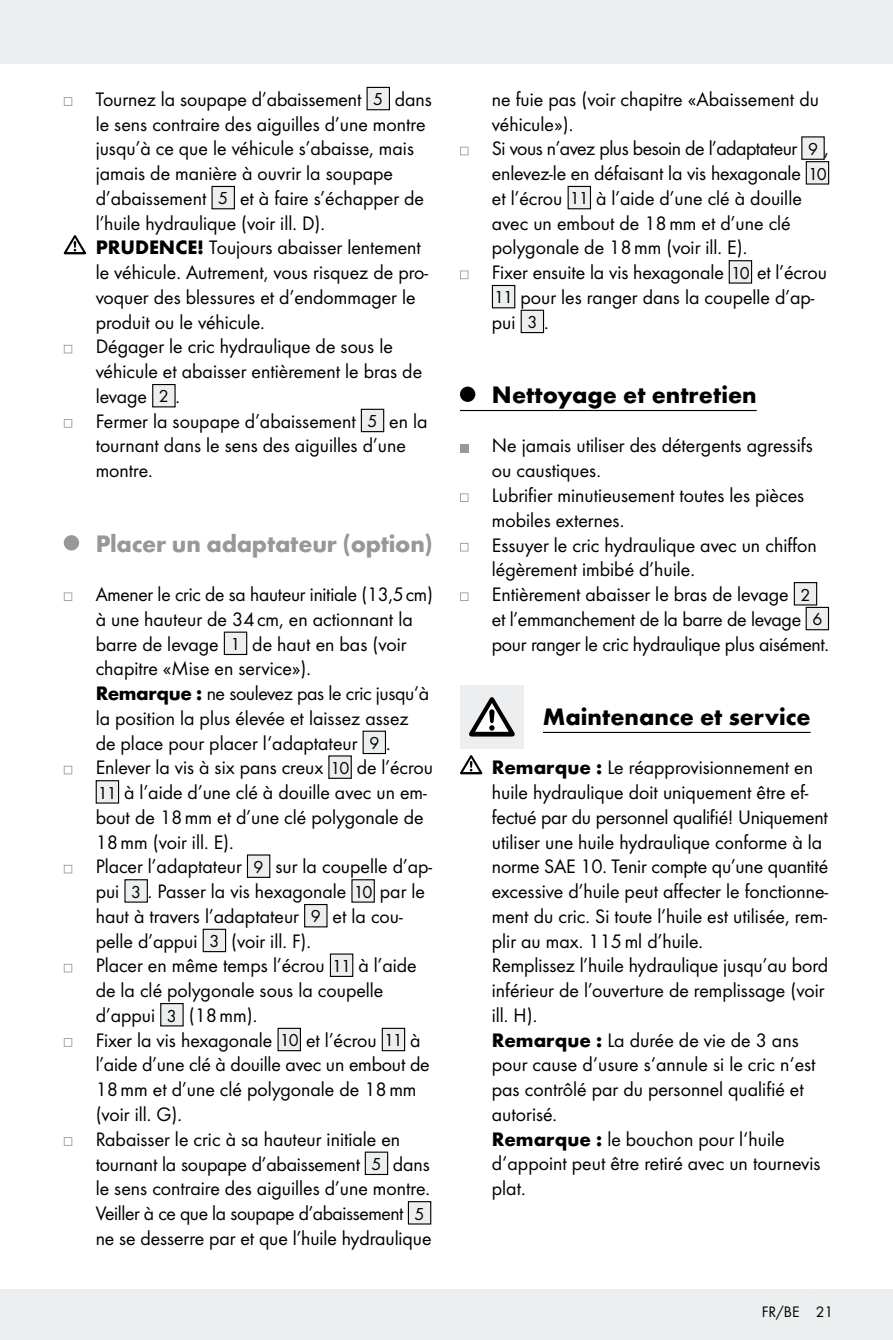
<style>
.page{position:relative;width:893px;height:1340px;background:#fff}
.page>*{position:absolute;margin:0;border:0;box-sizing:border-box;transform-origin:0 0}
.t1{font:700 24.75px "Futura";color:#000}
.t2{font:700 24.75px "Futura";letter-spacing:-.01em;color:#97979c}
.t3{font:20.25px/24.8px "Futura Boo";color:#000}
.t4{font:15.75px "Futura Boo";color:#000}
.s1{font-size:18px}
.s2{font-family:"Futura";font-weight:700}
</style>
<div class="page">
<div style="left:0;top:0;width:893px;height:64px;background:#eceeef"></div>
<div style="left:0;top:1288px;width:893px;height:51px;background:#eceeef"></div>
<svg style="left:64px;top:97px;width:8px;height:9px"></svg>
<div style="left:367px;top:87px;width:22px;height:23px;background:#eceeef"></div>
<div style="left:367px;top:87px;width:23px;height:23px;border:1px solid #000"></div>
<div style="left:212px;top:186px;width:22px;height:23px;background:#eceeef"></div>
<div style="left:211px;top:186px;width:24px;height:23px;border:1px solid #000"></div>
<svg style="left:64px;top:235px;width:22px;height:19px"></svg>
<svg style="left:64px;top:345px;width:8px;height:8px"></svg>
<div style="left:153px;top:384px;width:22px;height:23px;background:#eceeef"></div>
<div style="left:152px;top:384px;width:24px;height:23px;border:1px solid #000"></div>
<svg style="left:64px;top:419px;width:8px;height:9px"></svg>
<div style="left:361px;top:409px;width:23px;height:22px;background:#eceeef"></div>
<div style="left:361px;top:409px;width:23px;height:23px;border:1px solid #000"></div>
<div style="left:64px;top:535px;width:15px;height:15px;background:#97979c;border-radius:50%"></div>
<svg style="left:64px;top:592px;width:8px;height:9px"></svg>
<div style="left:224px;top:632px;width:23px;height:22px;background:#eceeef"></div>
<div style="left:224px;top:631px;width:23px;height:24px;border:1px solid #000"></div>
<div style="left:363px;top:731px;width:22px;height:22px;background:#eceeef"></div>
<div style="left:363px;top:730px;width:23px;height:24px;border:1px solid #000"></div>
<svg style="left:64px;top:765px;width:8px;height:9px"></svg>
<div style="left:329px;top:756px;width:22px;height:22px;background:#eceeef"></div>
<div style="left:96px;top:780px;width:23px;height:23px;background:#eceeef"></div>
<div style="left:96px;top:780px;width:23px;height:23px;border:1px solid #000"></div>
<svg style="left:64px;top:864px;width:8px;height:9px"></svg>
<div style="left:247px;top:855px;width:23px;height:22px;background:#eceeef"></div>
<div style="left:247px;top:854px;width:23px;height:24px;border:1px solid #000"></div>
<div style="left:125px;top:879px;width:22px;height:23px;background:#eceeef"></div>
<div style="left:124px;top:879px;width:24px;height:23px;border:1px solid #000"></div>
<div style="left:352px;top:879px;width:22px;height:23px;background:#eceeef"></div>
<div style="left:351px;top:879px;width:24px;height:23px;border:1px solid #000"></div>
<div style="left:305px;top:904px;width:22px;height:22px;background:#eceeef"></div>
<div style="left:304px;top:904px;width:24px;height:23px;border:1px solid #000"></div>
<div style="left:203px;top:929px;width:23px;height:22px;background:#eceeef"></div>
<div style="left:203px;top:928px;width:23px;height:24px;border:1px solid #000"></div>
<svg style="left:64px;top:963px;width:8px;height:9px"></svg>
<div style="left:330px;top:954px;width:23px;height:22px;background:#eceeef"></div>
<div style="left:330px;top:953px;width:23px;height:23px;border:1px solid #000"></div>
<div style="left:161px;top:1003px;width:22px;height:22px;background:#eceeef"></div>
<div style="left:160px;top:1003px;width:24px;height:23px;border:1px solid #000"></div>
<svg style="left:64px;top:1038px;width:8px;height:8px"></svg>
<div style="left:278px;top:1028px;width:22px;height:22px;background:#eceeef"></div>
<div style="left:278px;top:1027px;width:23px;height:24px;border:1px solid #000"></div>
<div style="left:382px;top:1028px;width:23px;height:22px;background:#eceeef"></div>
<div style="left:382px;top:1027px;width:23px;height:24px;border:1px solid #000"></div>
<svg style="left:64px;top:1137px;width:8px;height:8px"></svg>
<div style="left:365px;top:1152px;width:23px;height:22px;background:#eceeef"></div>
<div style="left:365px;top:1151px;width:23px;height:23px;border:1px solid #000"></div>
<div style="left:408px;top:1201px;width:23px;height:22px;background:#eceeef"></div>
<div style="left:408px;top:1201px;width:23px;height:23px;border:1px solid #000"></div>
<hr style="left:460px;top:410px;width:297px;height:1px;background:#000">
<hr style="left:460px;top:732px;width:351px;height:1px;background:#000">
<svg style="left:460px;top:147px;width:8px;height:8px"></svg>
<div style="left:802px;top:137px;width:22px;height:22px;background:#eceeef"></div>
<div style="left:801px;top:136px;width:24px;height:24px;border:1px solid #000"></div>
<div style="left:806px;top:162px;width:23px;height:22px;background:#eceeef"></div>
<div style="left:806px;top:161px;width:23px;height:23px;border:1px solid #000"></div>
<div style="left:568px;top:186px;width:22px;height:23px;background:#eceeef"></div>
<div style="left:568px;top:186px;width:23px;height:23px;border:1px solid #000"></div>
<svg style="left:460px;top:270px;width:8px;height:9px"></svg>
<div style="left:729px;top:261px;width:23px;height:22px;background:#eceeef"></div>
<div style="left:729px;top:260px;width:23px;height:24px;border:1px solid #000"></div>
<div style="left:492px;top:285px;width:23px;height:23px;background:#eceeef"></div>
<div style="left:492px;top:285px;width:23px;height:23px;border:1px solid #000"></div>
<div style="left:521px;top:310px;width:22px;height:22px;background:#eceeef"></div>
<div style="left:521px;top:310px;width:23px;height:23px;border:1px solid #000"></div>
<div style="left:460px;top:386px;width:15px;height:16px;background:#000;border-radius:50%"></div>
<div style="left:460px;top:444px;width:9px;height:8px;background:#97979c"></div>
<svg style="left:460px;top:493px;width:8px;height:9px"></svg>
<svg style="left:460px;top:543px;width:8px;height:8px"></svg>
<svg style="left:460px;top:592px;width:8px;height:9px"></svg>
<div style="left:794px;top:582px;width:23px;height:23px;background:#eceeef"></div>
<div style="left:794px;top:582px;width:23px;height:23px;border:1px solid #000"></div>
<div style="left:806px;top:607px;width:22px;height:22px;background:#eceeef"></div>
<div style="left:806px;top:607px;width:23px;height:23px;border:1px solid #000"></div>
<div style="left:524px;top:685px;width:19px;height:63px;background:#fff"></div>
<div style="left:460px;top:685px;width:64px;height:63px;background:#eceeef"></div>
<svg style="left:469px;top:697px;width:46px;height:39px"></svg>
<svg style="left:460px;top:755px;width:22px;height:19px"></svg>
<p class="t3" style="left:96px;top:87px;width:338px">Tournez la soupape d’abaissement <span class="s1">5</span> dans le sens contraire des aiguilles d’une montre jusqu’à ce que le véhicule s’abaisse, mais jamais de manière à ouvrir la soupape d’abaissement <span class="s1">5</span> et à faire s’échapper de l’huile hydraulique (voir ill. D).<br><span class="s2">PRUDENCE!</span> Toujours abaisser lentement le véhicule. Autrement, vous risquez de pro&shy;voquer des blessures et d’endommager le produit ou le véhicule.<br>Dégager le cric hydraulique de sous le véhicule et abaisser entièrement le bras de levage <span class="s1">2</span> .<br>Fermer la soupape d’abaissement <span class="s1">5</span> en la tournant dans le sens des aiguilles d’une montre.</p>
<p class="t2" style="left:96px;top:528px;width:339px">Placer un adaptateur (option)</p>
<p class="t3" style="left:96px;top:582px;width:339px">Amener le cric de sa hauteur initiale (13,5cm) à une hauteur de 34cm, en actionnant la barre de levage <span class="s1">1</span> de haut en bas (voir chapitre «Mise en service»).<br><span class="s2">Remarque :</span> ne soulevez pas le cric jusqu‘à la position la plus élevée et laissez assez de place pour placer l‘adaptateur <span class="s1">9</span> .<br>Enlever la vis à six pans creux <span class="s1">10</span> de l’écrou <span class="s1">11</span> à l’aide d’une clé à douille avec un em&shy;bout de 18mm et d’une clé polygonale de 18mm (voir ill. E).<br>Placer l’adaptateur <span class="s1">9</span> sur la coupelle d’ap&shy;pui <span class="s1">3</span> . Passer la vis hexagonale <span class="s1">10</span> par le haut à travers l’adaptateur <span class="s1">9</span> et la cou&shy;pelle d’appui <span class="s1">3</span> (voir ill. F).<br>Placer en même temps l’écrou <span class="s1">11</span> à l’aide de la clé polygonale sous la coupelle d’appui <span class="s1">3</span> (18mm).<br>Fixer la vis hexagonale <span class="s1">10</span> et l’écrou <span class="s1">11</span> à l’aide d’une clé à douille avec un embout de 18mm et d’une clé polygonale de 18mm (voir ill. G).<br>Rabaisser le cric à sa hauteur initiale en tournant la soupape d’abaissement <span class="s1">5</span> dans le sens contraire des aiguilles d’une montre.<br>Veiller à ce que la soupape d’abaissement <span class="s1">5 </span>ne se desserre par et que l’huile hydraulique</p>
<p class="t3" style="left:492px;top:87px;width:338px">ne fuie pas (voir chapitre «Abaissement du véhicule»).<br>Si vous n’avez plus besoin de l’adaptateur <span class="s1">9</span> , enlevez-le en défaisant la vis hexagonale <span class="s1">10 </span>et l’écrou <span class="s1">11</span> à l’aide d’une clé à douille avec un embout de 18mm et d’une clé polygonale de 18mm (voir ill. E).<br>Fixer ensuite la vis hexagonale <span class="s1">10</span> et l’écrou <span class="s1">11</span> pour les ranger dans la coupelle d’ap&shy;pui <span class="s1">3</span> .</p>
<p class="t1" style="left:492px;top:379px;width:266px">Nettoyage et entretien</p>
<p class="t3" style="left:492px;top:433px;width:339px">Ne jamais utiliser des détergents agressifs ou caustiques.<br>Lubrifier minutieusement toutes les pièces mobiles externes.<br>Essuyer le cric hydraulique avec un chiffon légèrement imbibé d’huile.<br>Entièrement abaisser le bras de levage <span class="s1">2<br></span>et l’emmanchement de la barre de levage <span class="s1">6 </span>pour ranger le cric hydraulique plus aisément.</p>
<p class="t1" style="left:543px;top:701px;width:269px">Maintenance et service</p>
<p class="t3" style="left:492px;top:755px;width:338px"><span class="s2">Remarque :</span> Le réapprovisionnement en huile hydraulique doit uniquement être ef&shy;fectué par du personnel qualifié! Uniquement utiliser une huile hydraulique conforme à la norme SAE 10. Tenir compte qu’une quantité excessive d’huile peut affecter le fonctionne&shy;ment du cric. Si toute l’huile est utilisée, rem&shy;plir au max. 115ml d’huile.<br>Remplissez l’huile hydraulique jusqu’au bord inférieur de l’ouverture de remplissage (voir ill. H).<br><span class="s2">Remarque :</span> La durée de vie de 3 ans pour cause d‘usure s‘annule si le cric n‘est pas contrôlé par du personnel qualifié et autorisé.<br><span class="s2">Remarque :</span> le bouchon pour l‘huile d‘appoint peut être retiré avec un tournevis plat.</p>
<p class="t4" style="left:762px;top:1301px;width:73px">FR/BE 21</p>
</div>
